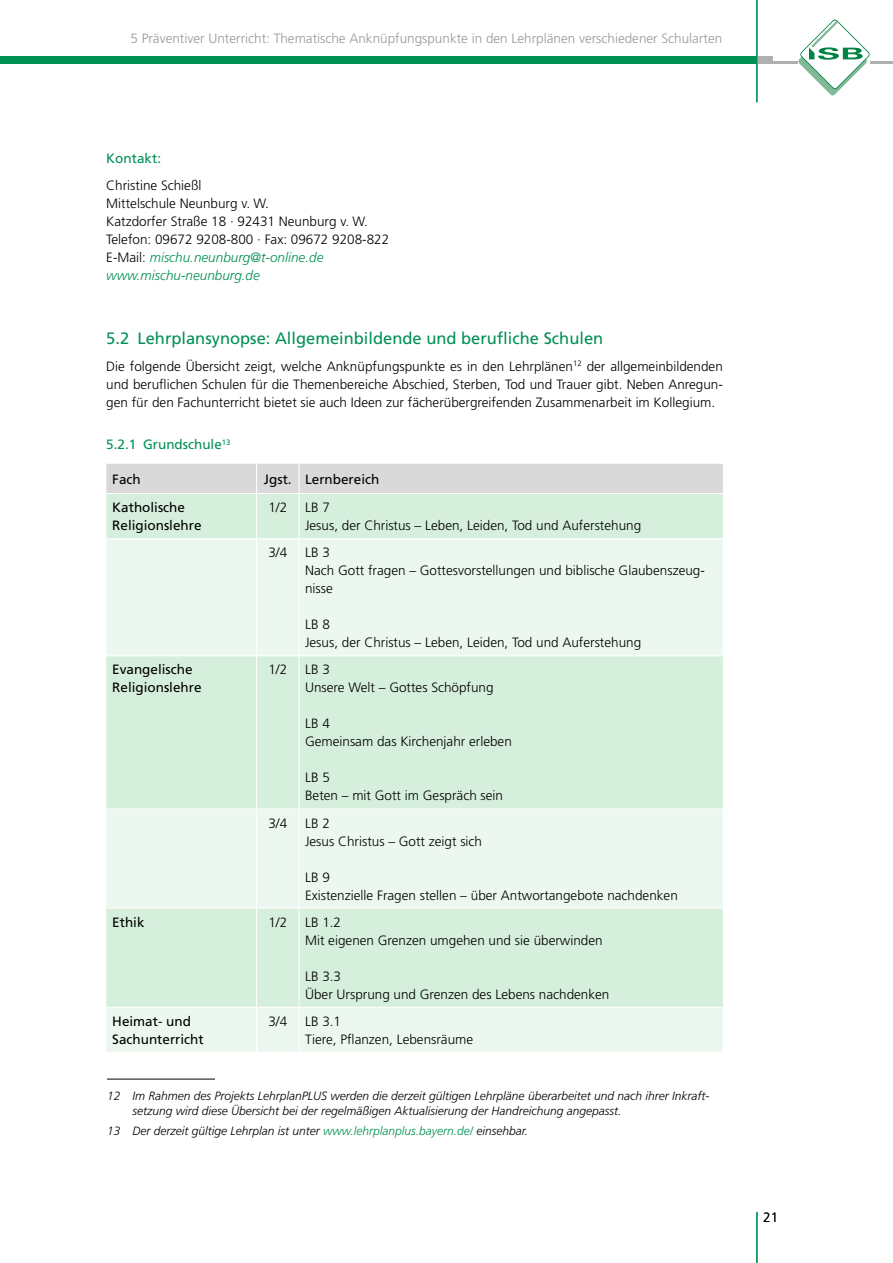
<style>
.page{position:relative;width:893px;height:1263px;background:#fff}
.page>*{position:absolute;margin:0;border:0;box-sizing:border-box;transform-origin:0 0}
.t1{font:16.5px "Frutiger LT Std";color:#009054}
.t2{font:300 13.5px/18px "Frutiger LT Std";color:#000}
.t3{font:13.5px/18px "Frutiger LT Std";color:#000}
.t4{font:300 13.5px "Frutiger LT Std";color:#989999}
.t5{font:13.5px "Frutiger LT Std";color:#009054}
.t6{font:italic 300 12px/14.4px "Frutiger LT Std";color:#000}
.s1{font-style:italic;color:#009054}
.s2{color:#009054}
</style>
<div class="page">
<div style="left:755px;top:56px;width:17px;height:8px;background:#afb0b0"></div>
<hr style="left:757px;top:62px;width:136px;height:2px;background:#afb0b0">
<div style="left:0;top:56px;width:757px;height:8px;background:#009054"></div>
<hr style="left:756px;top:0;width:1px;height:102px;background:#009054">
<svg style="left:798px;top:20px;width:72px;height:75px"></svg>
<hr style="left:756px;top:1212px;width:1px;height:51px;background:#009054">
<div style="left:106px;top:494px;width:617px;height:44px;background:#d6efdd"></div>
<svg style="left:106px;top:539px;width:617px;height:513px;background:#e1f3e6"></svg>
<hr style="left:256px;top:494px;width:1px;height:44px;background:#fff">
<hr style="left:256px;top:539px;width:1px;height:116px;background:#fff">
<hr style="left:106px;top:655px;width:151px;height:1px;background:#fff">
<hr style="left:257px;top:655px;width:42px;height:1px;background:#fff">
<hr style="left:256px;top:656px;width:1px;height:153px;background:#fff">
<hr style="left:299px;top:655px;width:424px;height:1px;background:#fff">
<hr style="left:106px;top:809px;width:151px;height:1px;background:#fff">
<hr style="left:257px;top:809px;width:42px;height:1px;background:#fff">
<hr style="left:256px;top:809px;width:1px;height:99px;background:#fff">
<hr style="left:299px;top:809px;width:424px;height:1px;background:#fff">
<hr style="left:106px;top:908px;width:151px;height:1px;background:#fff">
<hr style="left:257px;top:908px;width:42px;height:1px;background:#fff">
<hr style="left:256px;top:908px;width:1px;height:99px;background:#fff">
<hr style="left:299px;top:908px;width:424px;height:1px;background:#fff">
<hr style="left:106px;top:1007px;width:151px;height:1px;background:#fff">
<hr style="left:257px;top:1007px;width:42px;height:1px;background:#fff">
<hr style="left:256px;top:1008px;width:1px;height:44px;background:#fff">
<hr style="left:299px;top:1007px;width:424px;height:1px;background:#fff">
<div style="left:106px;top:464px;width:617px;height:29px;background:#d9d9da"></div>
<hr style="left:299px;top:494px;width:1px;height:44px;background:#fff">
<hr style="left:299px;top:539px;width:1px;height:116px;background:#fff">
<hr style="left:299px;top:656px;width:1px;height:153px;background:#fff">
<hr style="left:299px;top:809px;width:1px;height:99px;background:#fff">
<hr style="left:299px;top:908px;width:1px;height:99px;background:#fff">
<hr style="left:299px;top:1008px;width:1px;height:44px;background:#fff">
<hr style="left:107px;top:1079px;width:108px;height:1px;background:#000">
<p class="t4" style="left:130px;top:31px;width:593px">5 Präventiver Unterricht: Thematische Anknüpfungspunkte in den Lehrplänen verschiedener Schularten</p>
<p class="t5" style="left:106px;top:151px;width:56px">Kontakt:</p>
<p class="t2" style="left:106px;top:176px;width:284px">Christine Schießl<br>Mittelschule Neunburg v. W.<br>Katzdorfer Straße 18 · 92431 Neunburg v. W.<br>Telefon: 09672 9208-800 · Fax: 09672 9208-822<br>E-Mail: <span class="s1">mischu.neunburg@t-online.de www.mischu-neunburg.de</span></p>
<p class="t1" style="left:106px;top:329px;width:498px">5.2 Lehrplansynopse: Allgemeinbildende und berufliche Schulen</p>
<p class="t2" style="left:106px;top:357px;width:618px;text-align:justify">Die folgende Übersicht zeigt, welche Anknüpfungspunkte es in den Lehrplänen<sup>12</sup> der allgemeinbildenden und beruflichen Schulen für die Themenbereiche Abschied, Sterben, Tod und Trauer gibt. Neben Anregun&shy;gen für den Fachunterricht bietet sie auch Ideen zur fächerübergreifenden Zusammenarbeit im Kollegium.</p>
<p class="t5" style="left:106px;top:437px;width:126px">5.2.1 Grundschule<sup>13</sup></p>
<p class="t3" style="left:112px;top:470px;width:30px">Fach</p>
<p class="t3" style="left:264px;top:470px;width:117px">Jgst. Lernbereich</p>
<p class="t3" style="left:112px;top:498px;width:91px">Katholische<br>Religionslehre</p>
<p class="t2" style="left:268px;top:499px;width:20px">1/2</p>
<p class="t2" style="left:305px;top:499px;width:338px">LB 7<br>Jesus, der Christus – Leben, Leiden, Tod und Auferstehung</p>
<p class="t2" style="left:268px;top:544px;width:20px">3/4</p>
<p class="t2" style="left:305px;top:544px;width:401px">LB 3<br>Nach Gott fragen – Gottesvorstellungen und biblische Glaubenszeug&shy;nisse</p>
<p class="t2" style="left:305px;top:616px;width:338px">LB 8<br>Jesus, der Christus – Leben, Leiden, Tod und Auferstehung</p>
<p class="t3" style="left:112px;top:661px;width:91px">Evangelische<br>Religionslehre</p>
<p class="t2" style="left:268px;top:661px;width:20px">1/2</p>
<p class="t2" style="left:305px;top:661px;width:190px">LB 3<br>Unsere Welt – Gottes Schöpfung</p>
<p class="t2" style="left:305px;top:715px;width:208px">LB 4<br>Gemeinsam das Kirchenjahr erleben</p>
<p class="t2" style="left:305px;top:769px;width:200px">LB 5<br>Beten – mit Gott im Gespräch sein</p>
<p class="t2" style="left:268px;top:814px;width:20px">3/4</p>
<p class="t2" style="left:305px;top:814px;width:179px">LB 2<br>Jesus Christus – Gott zeigt sich</p>
<p class="t2" style="left:305px;top:868px;width:374px">LB 9<br>Existenzielle Fragen stellen – über Antwortangebote nachdenken</p>
<p class="t3" style="left:112px;top:913px;width:34px">Ethik</p>
<p class="t2" style="left:268px;top:913px;width:20px">1/2</p>
<p class="t2" style="left:305px;top:913px;width:299px">LB 1.2<br>Mit eigenen Grenzen umgehen und sie überwinden</p>
<p class="t2" style="left:305px;top:967px;width:306px">LB 3.3<br>Über Ursprung und Grenzen des Lebens nachdenken</p>
<p class="t3" style="left:112px;top:1012px;width:93px">Heimat- und<br>Sachunterricht</p>
<p class="t2" style="left:268px;top:1012px;width:20px">3/4</p>
<p class="t2" style="left:305px;top:1012px;width:170px">LB 3.1<br>Tiere, Pflanzen, Lebensräume</p>
<p class="t6" style="left:133px;top:1089px;width:578px;text-indent:-26px">12 Im Rahmen des Projekts LehrplanPLUS werden die derzeit gültigen Lehrpläne überarbeitet und nach ihrer Inkraft&shy;setzung wird diese Übersicht bei der regelmäßigen Aktualisierung der Handreichung angepasst.</p>
<p class="t6" style="left:107px;top:1124px;width:422px">13 Der derzeit gültige Lehrplan ist unter <span class="s2">www.lehrplanplus.bayern.de/</span> einsehbar.</p>
<p class="t2" style="left:763px;top:1208px;width:17px">21</p>
</div>
